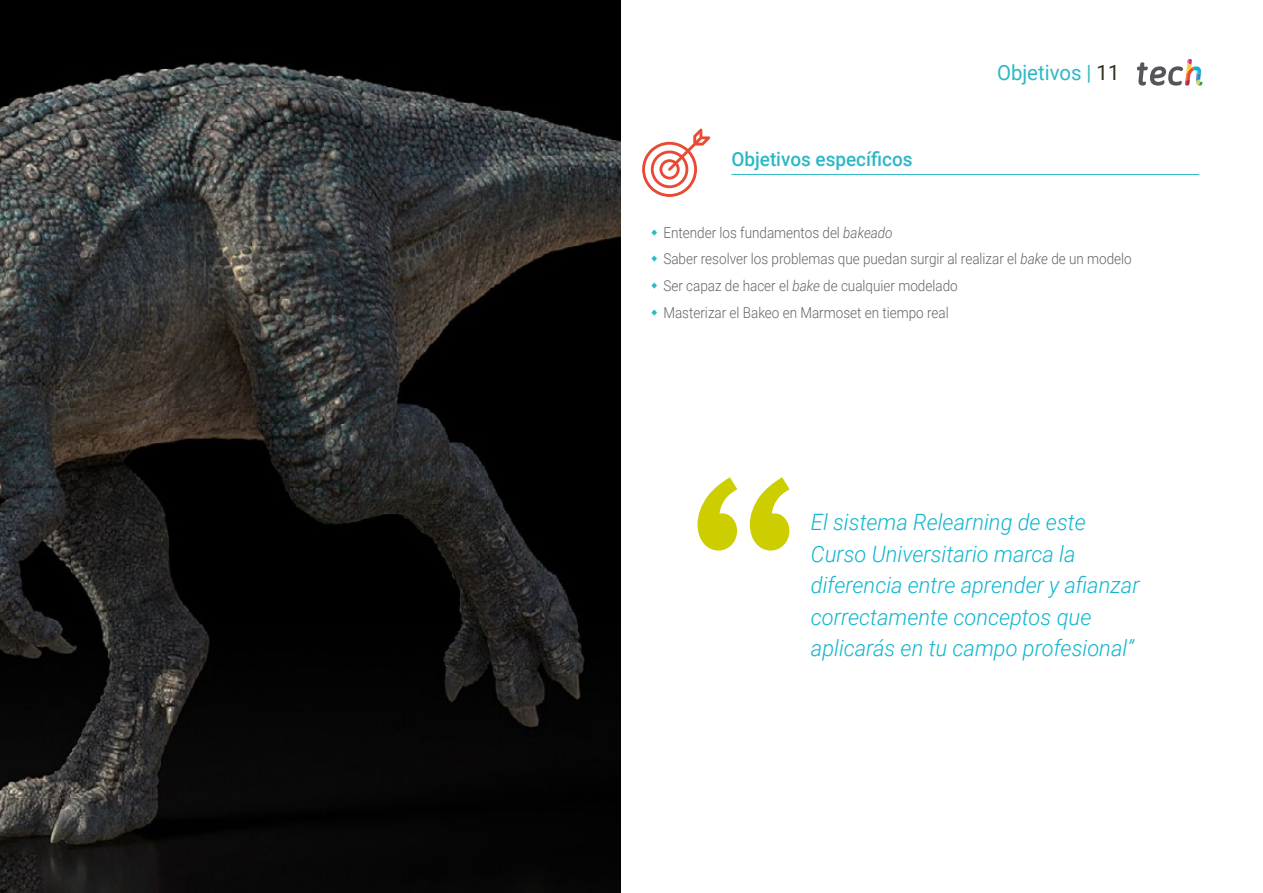
<style>
.page{position:relative;width:1263px;height:893px;background:#fff}
.page>*{position:absolute;margin:0;border:0;box-sizing:border-box;transform-origin:0 0}
.t1{font:italic 300 22.5px/31.5px "Roboto";color:#0fb6cf}
.t2{font:21px "Roboto";color:#2db8c5}
.t3{font:500 19.5px "Roboto";color:#2db8c5}
.t4{font:300 15px/26.7px "Roboto";color:#61646a;scale:.9 1}
.s1{color:#312e20}
.s2{font-style:italic}
</style>
<div class="page">
<hr style="left:731px;top:174px;width:468px;height:1px;background:#2db8c5">
<svg style="left:642px;top:129px;width:68px;height:68px"></svg>
<img style="left:0;top:0;width:621px;height:893px">
<svg style="left:1137px;top:59px;width:65px;height:27px"></svg>
<svg style="left:697px;top:477px;width:93px;height:74px"></svg>
<h3 class="t3" style="left:731px;top:145px;width:183px">Objetivos específicos</h3>
<h2 class="t2" style="left:997px;top:57px;width:124px">Objetivos | <span class="s1">11</span></h2>
<p class="t4" style="left:663px;top:218px;width:522px">Entender los fundamentos del <span class="s2">bakeado<br></span>Saber resolver los problemas que puedan surgir al realizar el <span class="s2">bake</span> de un modelo Ser capaz de hacer el <span class="s2">bake</span> de cualquier modelado<br>Masterizar el Bakeo en Marmoset en tiempo real</p>
<h1 class="t1" style="left:811px;top:505px;width:330px">El sistema Relearning de este<br>Curso Universitario marca la diferencia entre aprender y afianzar correctamente conceptos que aplicarás en tu campo profesional”</h1>
</div>
